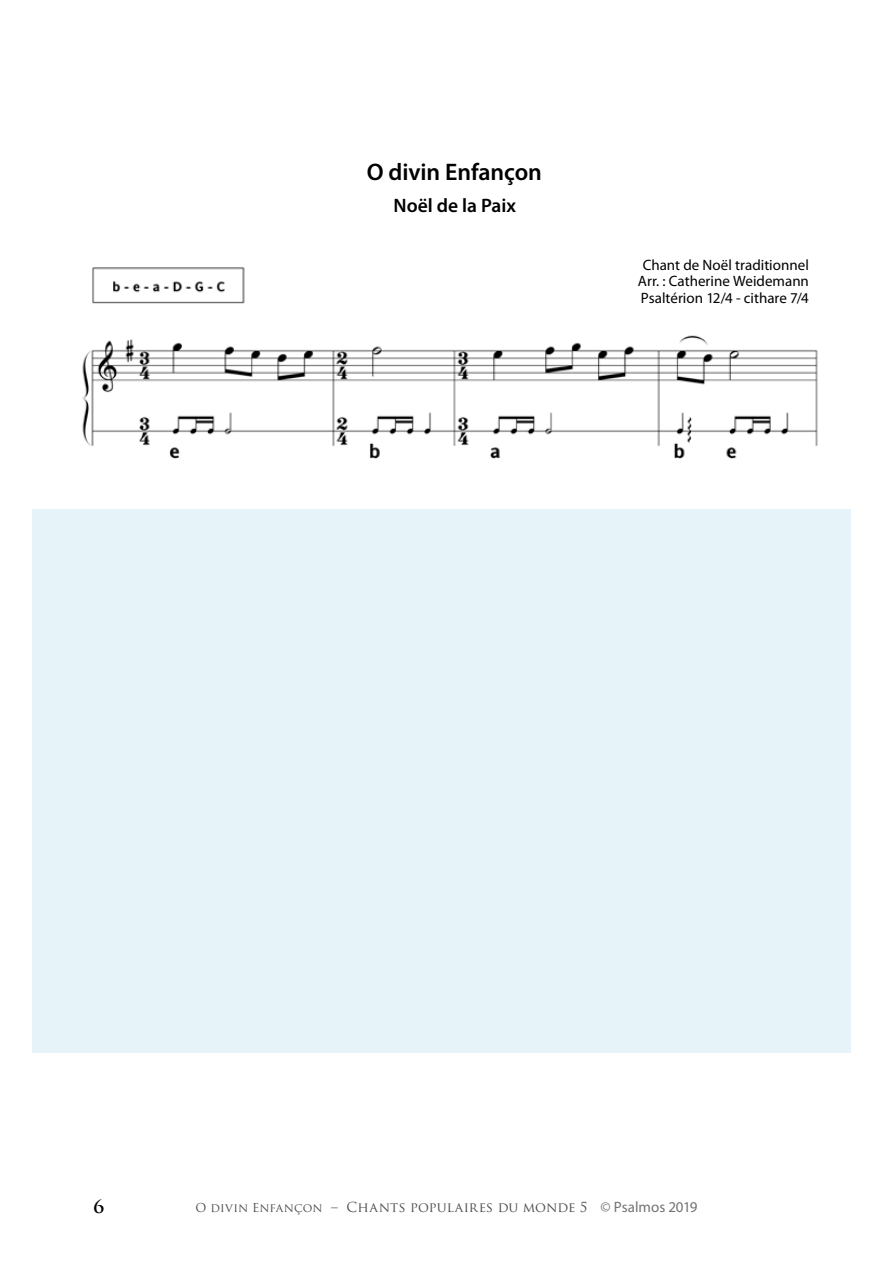
<style>
.page{position:relative;width:893px;height:1263px;background:#fff}
.page>*{position:absolute;margin:0;border:0;box-sizing:border-box;transform-origin:0 0}
.t1{font:600 24px "Myriad Pro";letter-spacing:-.005em;color:#000}
.t2{font:600 19.5px "Myriad Pro";letter-spacing:-.005em;color:#000}
.t3{font:700 18px "Trajan Pro";color:#000}
.t4{font:15px/16.5px "Myriad Pro";color:#000;text-align:center}
.t5{font:13.5px "Trajan Pro";letter-spacing:.005em;color:#4b4b4d}
.s1{font-size:12px}
.s2{font-family:"Myriad Pro";font-size:15px;color:#727375}
</style>
<div class="page">
<img style="left:32px;top:335px;width:819px;height:718px">
<img style="left:92px;top:267px;width:153px;height:37px">
<div style="left:32px;top:509px;width:818px;height:543px;background:#e6f3f9"></div>
<h1 class="t1" style="left:367px;top:156px;width:177px">O divin Enfançon</h1>
<h2 class="t2" style="left:393px;top:193px;width:124px">Noël de la Paix</h2>
<p class="t4" style="left:638px;top:256px;width:173px">Chant de Noël traditionnel<br>Arr. : Catherine Weidemann<br>Psaltérion 12/4 - cithare 7/4</p>
<p class="t3" style="left:94px;top:1195px;width:12px">6</p>
<p class="t5" style="left:196px;top:1198px;width:503px"><span class="s1">O divin Enfançon</span> – Chants populaires du monde 5 <span class="s2">© Psalmos 2019</span></p>
</div>
